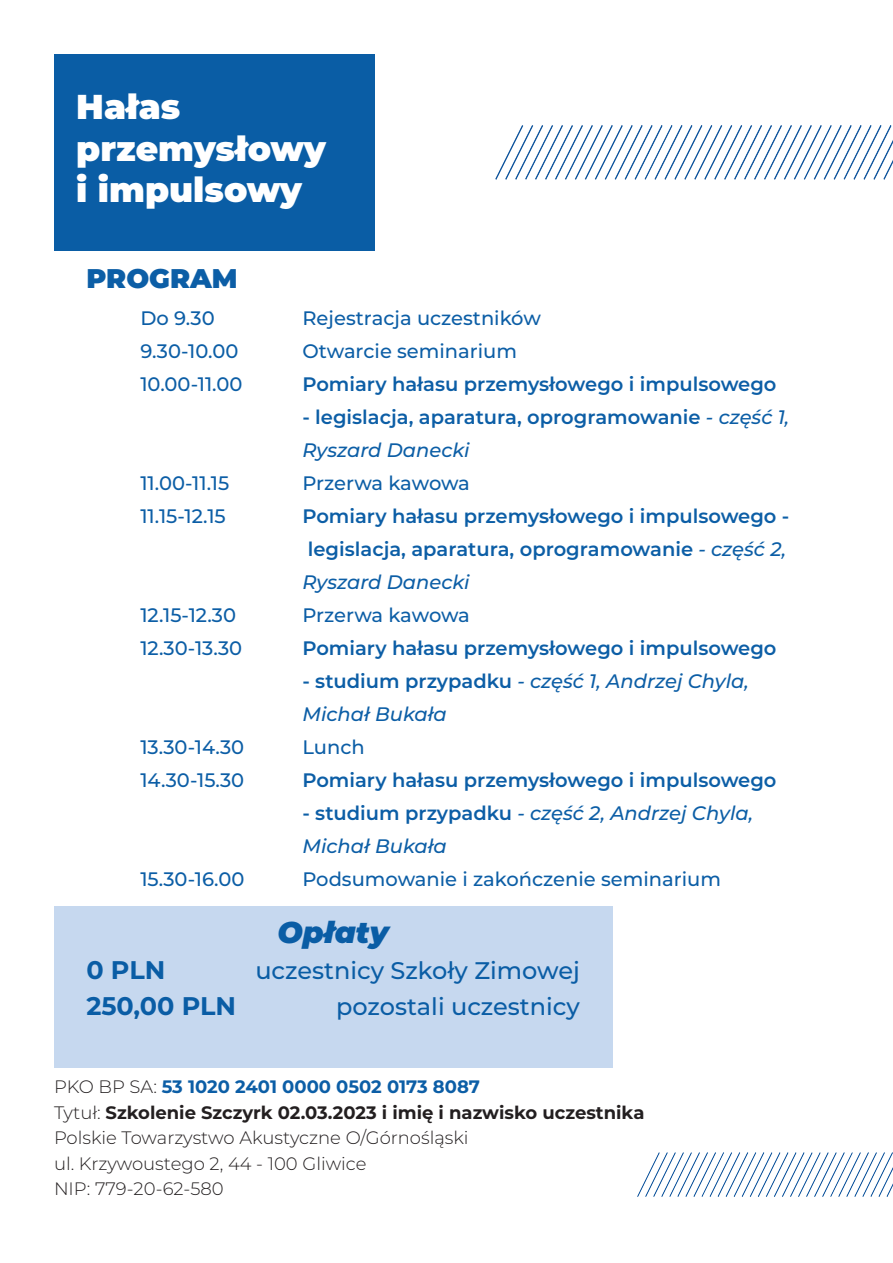
<style>
.page{position:relative;width:893px;height:1263px;background:#fff}
.page>*{position:absolute;margin:0;border:0;box-sizing:border-box;transform-origin:0 0}
.t1{font:900 34.5px/41.4px "Montserrat";color:#fff}
.t2{font:italic 900 30px "Montserrat";color:#0a5da5}
.t3{font:900 27px "Montserrat";color:#0c5ea6}
.t4{font:700 25.5px "Montserrat";color:#0a5da5}
.t5{font:500 24px "Montserrat";color:#0a5da5}
.t6{font:600 19.5px/33px "Montserrat";color:#0c5ea6}
.t7{font:500 19.5px "Montserrat";color:#0c5ea6}
.t8{font:italic 500 19.5px "Montserrat";color:#0c5ea6}
.t9{font:300 18px "Montserrat";color:#231f20}
.t10{font:700 18px "Montserrat";color:#231f20}
.t11{font:700 18px "Montserrat";color:#0c5ea6}
.s1{font-weight:500;font-style:italic}
.s2{font-weight:600;font-style:normal}
.s3{font-weight:300;color:#231f20}
.s4{font-weight:300}
</style>
<div class="page">
<div style="left:54px;top:54px;width:320px;height:197px;background:#0a5da5"></div>
<img style="left:495px;top:125px;width:398px;height:55px">
<div style="left:54px;top:906px;width:558px;height:161px;background:#c6d8ef"></div>
<img style="left:637px;top:1152px;width:256px;height:44px">
<p class="t1" style="left:76px;top:84px;width:251px">Hałas przemysłowy</p>
<p class="t1" style="left:76px;top:167px;width:227px">i impulsowy</p>
<p class="t3" style="left:86px;top:258px;width:153px">PROGRAM</p>
<p class="t7" style="left:140px;top:305px;width:76px">Do 9.30</p>
<p class="t7" style="left:302px;top:305px;width:240px">Rejestracja uczestników</p>
<p class="t7" style="left:140px;top:338px;width:100px">9.30-10.00</p>
<p class="t7" style="left:302px;top:338px;width:216px">Otwarcie seminarium</p>
<p class="t7" style="left:140px;top:371px;width:104px">10.00-11.00</p>
<p class="t6" style="left:302px;top:367px;width:476px">Pomiary hałasu przemysłowego i impulsowego</p>
<p class="t6" style="left:302px;top:400px;width:488px">- legislacja, aparatura, oprogramowanie <span class="s1">- część 1,<br>Ryszard Danecki</span></p>
<p class="t7" style="left:140px;top:470px;width:90px">11.00-11.15</p>
<p class="t7" style="left:302px;top:470px;width:169px">Przerwa kawowa</p>
<p class="t7" style="left:140px;top:503px;width:87px">11.15-12.15</p>
<p class="t6" style="left:302px;top:499px;width:488px">Pomiary hałasu przemysłowego i impulsowego - legislacja, aparatura, oprogramowanie <span class="s1">- część 2,<br>Ryszard Danecki</span></p>
<p class="t7" style="left:140px;top:602px;width:97px">12.15-12.30</p>
<p class="t7" style="left:302px;top:602px;width:169px">Przerwa kawowa</p>
<p class="t7" style="left:140px;top:635px;width:103px">12.30-13.30</p>
<p class="t6" style="left:302px;top:631px;width:476px">Pomiary hałasu przemysłowego i impulsowego</p>
<p class="t8" style="left:302px;top:668px;width:448px"><span class="s2">- studium przypadku</span> - część 1, Andrzej Chyla,</p>
<p class="t8" style="left:302px;top:701px;width:146px">Michał Bukała</p>
<p class="t7" style="left:140px;top:734px;width:105px">13.30-14.30</p>
<p class="t7" style="left:302px;top:734px;width:64px">Lunch</p>
<p class="t7" style="left:140px;top:767px;width:105px">14.30-15.30</p>
<p class="t6" style="left:302px;top:763px;width:476px">Pomiary hałasu przemysłowego i impulsowego</p>
<p class="t8" style="left:302px;top:800px;width:452px"><span class="s2">- studium przypadku</span> - część 2, Andrzej Chyla,</p>
<p class="t8" style="left:302px;top:833px;width:146px">Michał Bukała</p>
<p class="t7" style="left:140px;top:866px;width:106px">15.30-16.00</p>
<p class="t7" style="left:302px;top:866px;width:420px">Podsumowanie i zakończenie seminarium</p>
<p class="t2" style="left:278px;top:910px;width:113px">Opłaty</p>
<p class="t4" style="left:86px;top:952px;width:80px">0 PLN</p>
<p class="t5" style="left:255px;top:954px;width:326px">uczestnicy Szkoły Zimowej</p>
<p class="t4" style="left:86px;top:988px;width:151px">250,00 PLN</p>
<p class="t5" style="left:336px;top:990px;width:245px">pozostali uczestnicy</p>
<p class="t11" style="left:54px;top:1074px;width:428px"><span class="s3">PKO BP SA:</span> 53 1020 2401 0000 0502 0173 8087</p>
<p class="t10" style="left:54px;top:1099px;width:592px"><span class="s4">Tytuł:</span> Szkolenie Szczyrk 02.03.2023 i imię i nazwisko uczestnika</p>
<p class="t9" style="left:54px;top:1126px;width:416px">Polskie Towarzystwo Akustyczne O/Górnośląski</p>
<p class="t9" style="left:54px;top:1151px;width:314px">ul. Krzywoustego 2, 44 - 100 Gliwice</p>
<p class="t9" style="left:54px;top:1177px;width:171px">NIP: 779-20-62-580</p>
</div>
